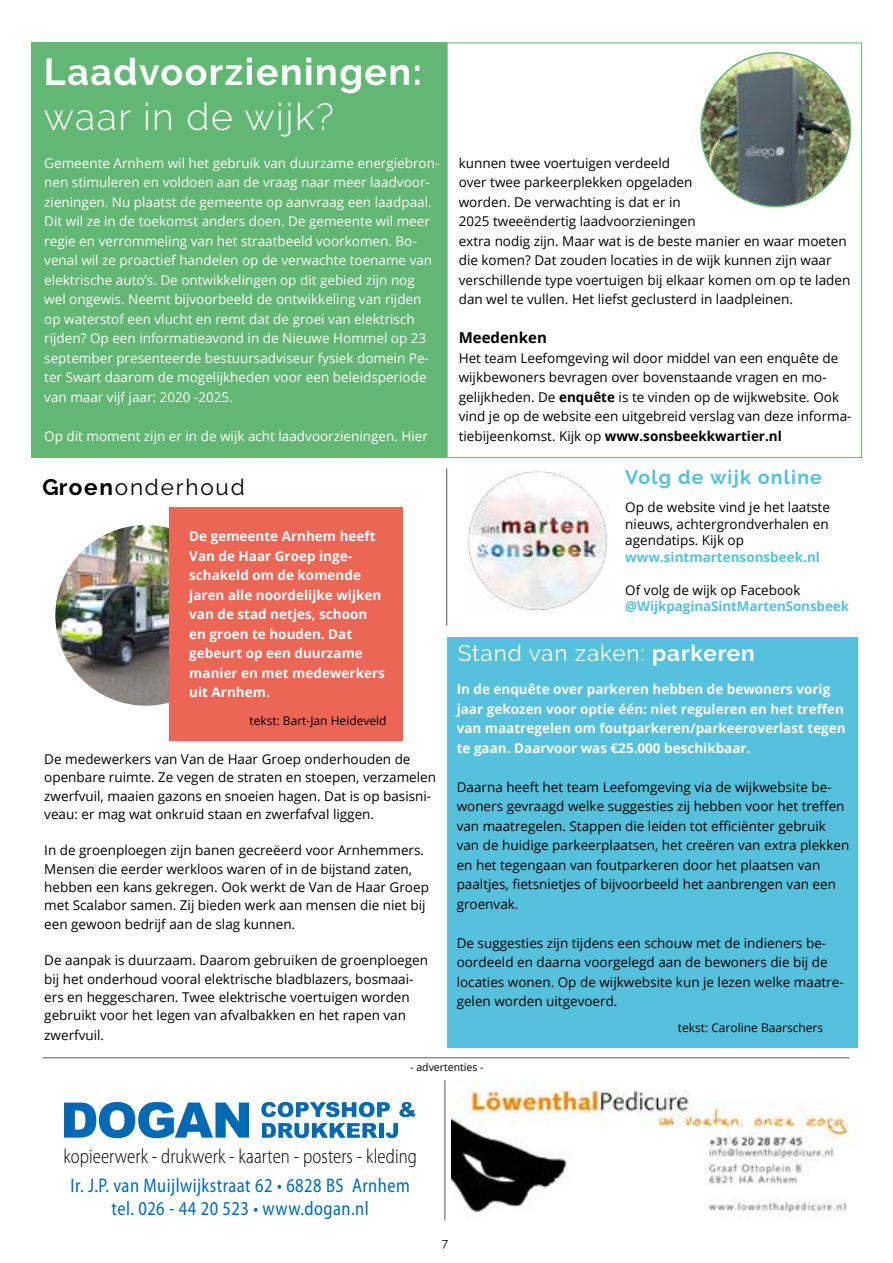
<style>
.page{position:relative;width:893px;height:1263px;background:#fff}
.page>*{position:absolute;margin:0;border:0;box-sizing:border-box;transform-origin:0 0}
.t1{font:700 37.5px "Raleway";letter-spacing:.04em;color:#fff}
.t2{font:300 37.5px "Raleway";letter-spacing:.04em;color:#fff}
.t3{font:22.5px "Raleway";letter-spacing:.04em;color:#fff}
.t4{font:22.5px "Raleway";letter-spacing:.08em;color:#000}
.t5{font:300 semi-condensed 20.55px "Myriad Pro";color:#000;scale:.91 1}
.t6{font:semi-condensed 19.8px/23.7px "Myriad Pro";letter-spacing:.025em;color:#006ab4;text-align:center;scale:.91 1}
.t7{font:700 19.5px "Raleway";letter-spacing:.06em;color:#55c1dd}
.t8{font:700 15px "Open Sans";color:#000}
.t9{font:13.5px/19.5px "Open Sans";color:#000}
.t10{font:13.5px/19.5px "Open Sans";color:#fff}
.t11{font:700 13.5px/19.5px "Open Sans";color:#fff}
.t12{font:700 13.5px "Open Sans";letter-spacing:-.01em;color:#55c1dd}
.t13{font:12px "Open Sans";color:#000}
.t14{font:12px "Raleway";color:#000}
.t15{font:10.5px "Open Sans";color:#000}
.s1{font-weight:700}
</style>
<div class="page">
<img style="left:452px;top:1080px;width:404px;height:134px">
<img style="left:55px;top:525px;width:114px;height:181px">
<div style="left:169px;top:507px;width:234px;height:234px;background:#ec6555"></div>
<div style="left:448px;top:637px;width:410px;height:410px;background:#55c1dd"></div>
<img style="left:465px;top:470px;width:142px;height:141px">
<div style="left:31px;top:43px;width:416px;height:415px;background:#62b774"></div>
<img style="left:702px;top:53px;width:148px;height:153px">
<svg style="left:64px;top:1102px;width:185px;height:36px"></svg>
<svg style="left:261px;top:1102px;width:129px;height:15px"></svg>
<svg style="left:399px;top:1102px;width:17px;height:15px"></svg>
<svg style="left:262px;top:1123px;width:115px;height:15px"></svg>
<div style="left:379px;top:1123px;width:5px;height:15px;background:#0069b4"></div>
<svg style="left:386px;top:1123px;width:12px;height:15px"></svg>
<hr style="left:43px;top:1057px;width:806px;height:1px;background:#575756">
<hr style="left:445px;top:1080px;width:1px;height:140px;background:#575756">
<hr style="left:446px;top:468px;width:1px;height:158px;background:#575756">
<h1 class="t1" style="left:44px;top:51px;width:380px">Laadvoorzieningen:</h1>
<h1 class="t2" style="left:44px;top:95px;width:291px">waar in de wijk?</h1>
<p class="t10" style="left:44px;top:153px;width:397px">Gemeente Arnhem wil het gebruik van duurzame energiebron&shy;nen stimuleren en voldoen aan de vraag naar meer laadvoor&shy;zieningen. Nu plaatst de gemeente op aanvraag een laadpaal.<br>Dit wil ze in de toekomst anders doen. De gemeente wil meer regie en verrommeling van het straatbeeld voorkomen. Bo&shy;venal wil ze proactief handelen op de verwachte toename van elektrische auto’s. De ontwikkelingen op dit gebied zijn nog wel ongewis. Neemt bijvoorbeeld de ontwikkeling van rijden op waterstof een vlucht en remt dat de groei van elektrisch rijden? Op een informatieavond in de Nieuwe Hommel op 23 september presenteerde bestuursadviseur fysiek domein Pe&shy;ter Swart daarom de mogelijkheden voor een beleidsperiode van maar vijf jaar: 2020 -2025.</p>
<p class="t10" style="left:44px;top:426px;width:385px">Op dit moment zijn er in de wijk acht laadvoorzieningen. Hier</p>
<h2 class="t4" style="left:43px;top:474px;width:204px"><span class="s1">Groen</span>onderhoud</h2>
<p class="t11" style="left:189px;top:526px;width:197px">De gemeente Arnhem heeft<br>Van de Haar Groep inge&shy;schakeld om de komende jaren alle noordelijke wijken van de stad netjes, schoon en groen te houden. Dat gebeurt op een duurzame manier en met medewerkers uit Arnhem.</p>
<p class="t13" style="left:249px;top:712px;width:139px">tekst: Bart-Jan Heideveld</p>
<p class="t9" style="left:44px;top:749px;width:393px;line-height:18.3px">De medewerkers van Van de Haar Groep onderhouden de openbare ruimte. Ze vegen de straten en stoepen, verzamelen zwerfvuil, maaien gazons en snoeien hagen. Dat is op basisni&shy;veau: er mag wat onkruid staan en zwerfafval liggen.</p>
<p class="t9" style="left:44px;top:841px;width:386px;line-height:18.3px">In de groenploegen zijn banen gecreëerd voor Arnhemmers.<br>Mensen die eerder werkloos waren of in de bijstand zaten, hebben een kans gekregen. Ook werkt de Van de Haar Groep met Scalabor samen. Zij bieden werk aan mensen die niet bij een gewoon bedrijf aan de slag kunnen.</p>
<p class="t9" style="left:44px;top:951px;width:385px;line-height:18.6px">De aanpak is duurzaam. Daarom gebruiken de groenploegen bij het onderhoud vooral elektrische bladblazers, bosmaai&shy;ers en heggescharen. Twee elektrische voertuigen worden gebruikt voor het legen van afvalbakken en het rapen van zwerfvuil.</p>
<p class="t9" style="left:459px;top:153px;width:393px">kunnen twee voertuigen verdeeld<br>over twee parkeerplekken opgeladen<br>worden. De verwachting is dat er in<br>2025 tweeëndertig laadvoorzieningen<br>extra nodig zijn. Maar wat is de beste manier en waar moeten die komen? Dat zouden locaties in de wijk kunnen zijn waar verschillende type voertuigen bij elkaar komen om op te laden dan wel te vullen. Het liefst geclusterd in laadpleinen.</p>
<p class="t8" style="left:459px;top:327px;width:90px">Meedenken</p>
<p class="t9" style="left:459px;top:348px;width:394px">Het team Leefomgeving wil door middel van een enquête de wijkbewoners bevragen over bovenstaande vragen en mo&shy;gelijkheden. De <span class="s1">enquête</span> is te vinden op de wijkwebsite. Ook vind je op de website een uitgebreid verslag van deze informa&shy;tiebijeenkomst. Kijk op <span class="s1">www.sonsbeekkwartier.nl</span></p>
<h3 class="t7" style="left:625px;top:466px;width:198px">Volg de wijk online</h3>
<p class="t9" style="left:625px;top:499px;width:206px;line-height:16.5px;text-align:justify">Op de website vind je het laatste nieuws, achtergrondverhalen en agendatips. Kijk op</p>
<p class="t12" style="left:625px;top:547px;width:196px">www.sintmartensonsbeek.nl</p>
<p class="t9" style="left:625px;top:580px;width:177px">Of volg de wijk op Facebook</p>
<p class="t12" style="left:625px;top:597px;width:225px">@WijkpaginaSintMartenSonsbeek</p>
<h2 class="t3" style="left:458px;top:640px;width:299px">Stand van zaken: <span class="s1">parkeren</span></h2>
<p class="t11" style="left:457px;top:679px;width:391px">In de enquête over parkeren hebben de bewoners vorig jaar gekozen voor optie één: niet reguleren en het treffen van maatregelen om foutparkeren/parkeeroverlast tegen te gaan. Daarvoor was €25.000 beschikbaar.</p>
<p class="t9" style="left:457px;top:777px;width:394px">Daarna heeft het team Leefomgeving via de wijkwebsite be&shy;woners gevraagd welke suggesties zij hebben voor het treffen van maatregelen. Stappen die leiden tot efficiënter gebruik van de huidige parkeerplaatsen, het creëren van extra plekken en het tegengaan van foutparkeren door het plaatsen van paaltjes, fietsnietjes of bijvoorbeeld het aanbrengen van een groenvak.</p>
<p class="t9" style="left:457px;top:933px;width:388px">De suggesties zijn tijdens een schouw met de indieners be&shy;oordeeld en daarna voorgelegd aan de bewoners die bij de locaties wonen. Op de wijkwebsite kun je lezen welke maatre&shy;gelen worden uitgevoerd.</p>
<p class="t13" style="left:678px;top:1019px;width:147px">tekst: Caroline Baarschers</p>
<p class="t15" style="left:410px;top:1060px;width:75px">- advertenties -</p>
<h3 class="t5" style="left:63px;top:1145px;width:390px">kopieerwerk - drukwerk - kaarten - posters - kleding</h3>
<h3 class="t6" style="left:71px;top:1173px;width:374px">Ir. J.P. van Muijlwijkstraat 62 • 6828 BS Arnhem tel. 026 - 44 20 523 • www.dogan.nl</h3>
<p class="t14" style="left:442px;top:1235px;width:8px">7</p>
</div>
